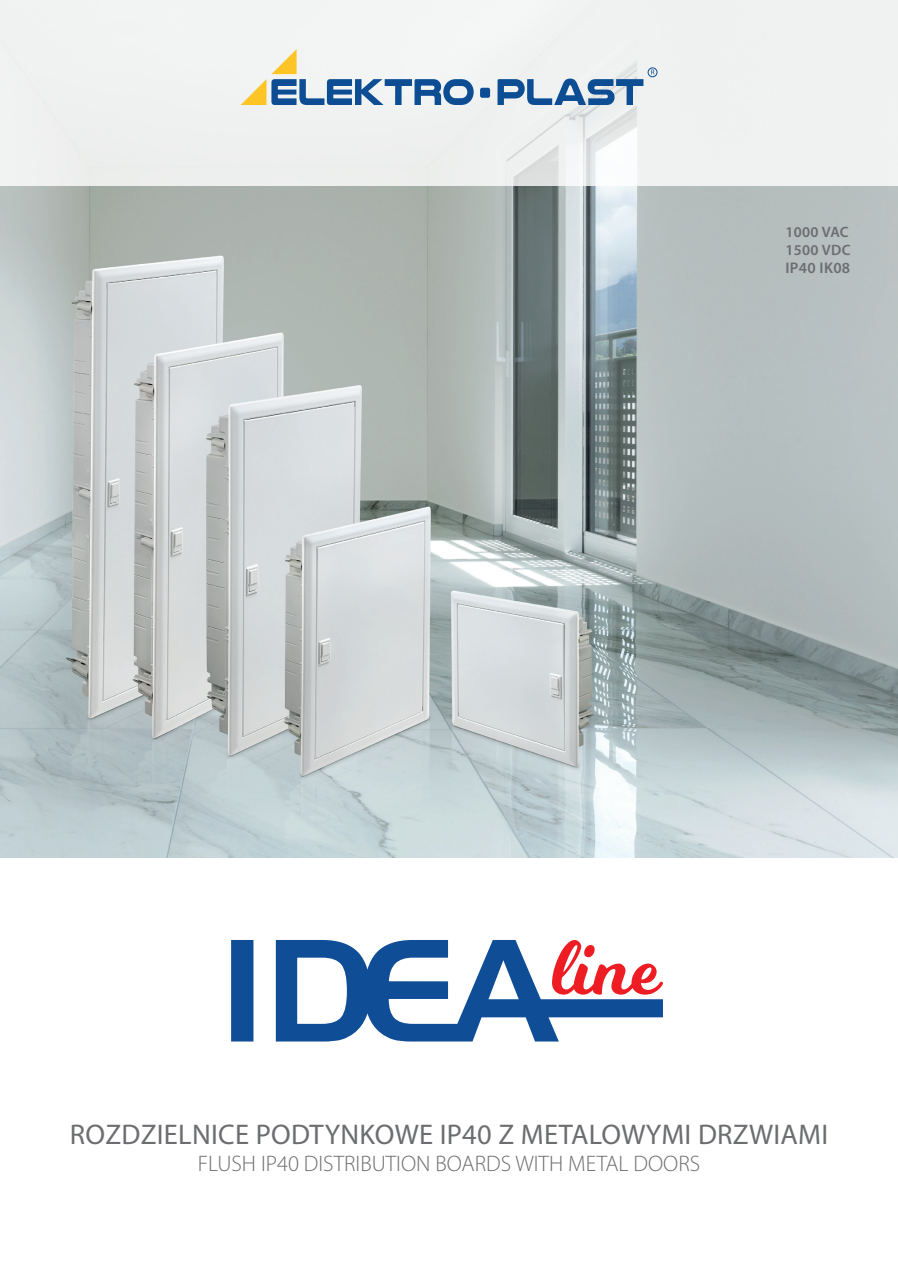
<style>
.page{position:relative;width:898px;height:1263px;background:#fff}
.page>*{position:absolute;margin:0;border:0;box-sizing:border-box;transform-origin:0 0}
.t1{font:28.5px "Myriad Pro";letter-spacing:.01em;color:#6c6d70}
.t2{font:300 22.5px "Myriad Pro";color:#6c6d70}
.t3{font:600 15.45px "Myriad Pro";letter-spacing:.02em;color:#6c6d70}
.t4{font:600 15px/18px "Myriad Pro";letter-spacing:.02em;color:#6c6d70}
</style>
<div class="page">
<img style="left:0;top:186px;width:897px;height:671px">
<div style="left:0;top:0;width:897px;height:186px;background:#f0f1f1"></div>
<svg style="left:231px;top:940px;width:431px;height:101px"></svg>
<svg style="left:240px;top:49px;width:233px;height:56px"></svg>
<svg style="left:497px;top:79px;width:146px;height:26px"></svg>
<div style="left:480px;top:88px;width:10px;height:10px;background:#0c4d93;border-radius:2px"></div>
<svg style="left:651px;top:70px;width:3px;height:5px"></svg>
<div style="left:647px;top:68px;width:10px;height:9px;border:1px solid #0c4e91;border-radius:50%"></div>
<p class="t4" style="left:785px;top:222px;width:66px">1000 VAC<br>1500 VDC</p>
<p class="t3" style="left:785px;top:258px;width:66px">IP40 IK08</p>
<p class="t1" style="left:70px;top:1117px;width:759px">ROZDZIELNICE PODTYNKOWE IP40 Z METALOWYMI DRZWIAMI</p>
<p class="t2" style="left:198px;top:1151px;width:504px">FLUSH IP40 DISTRIBUTION BOARDS WITH METAL DOORS</p>
</div>
